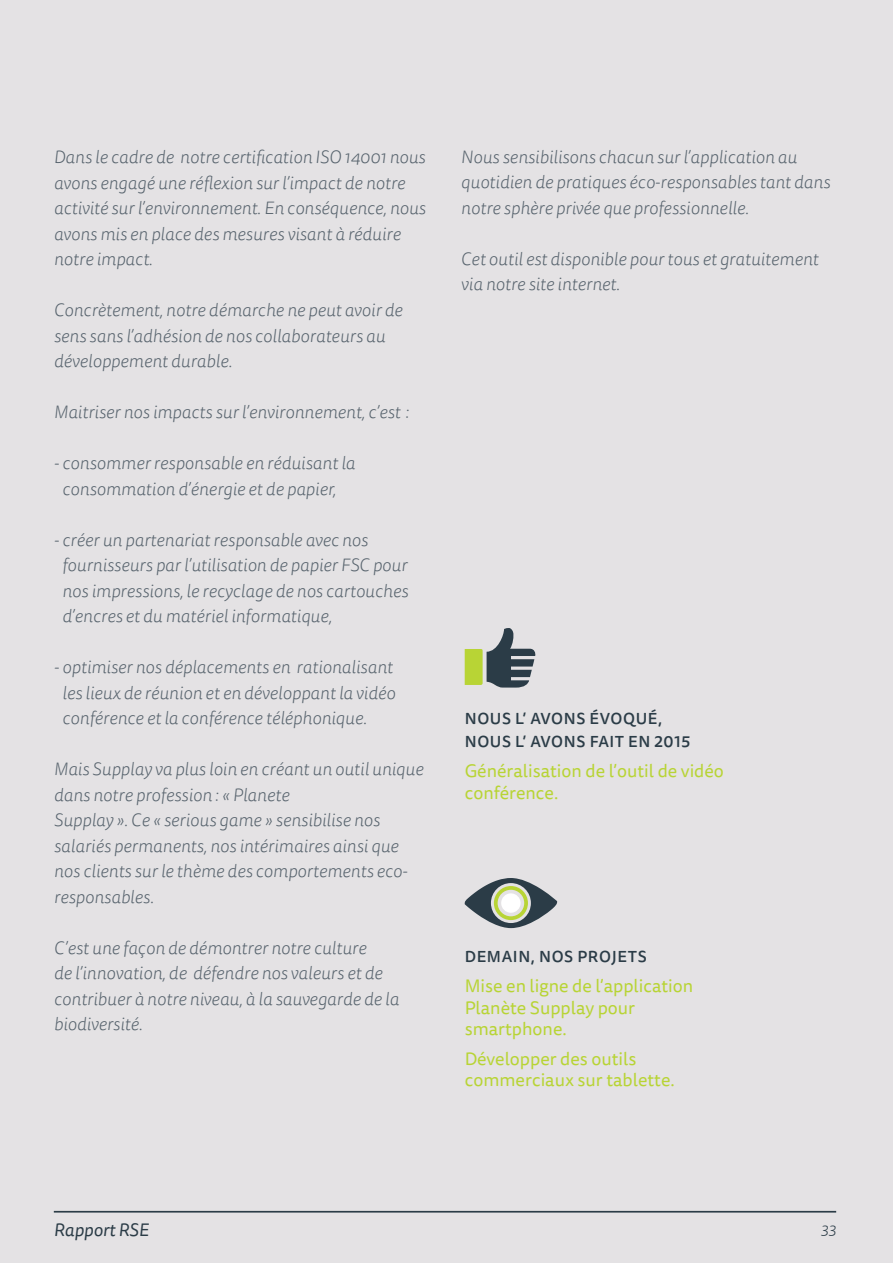
<style>
.page{position:relative;width:893px;height:1263px;background:#fff}
.page>*{position:absolute;margin:0;border:0;box-sizing:border-box;transform-origin:0 0}
.t1{font:italic 300 18px/25.5px "Tisa Sans OT";color:#57636d}
.t2{font:18px/21.6px "Tisa Sans OT";color:#b8d435}
.t3{font:italic 18px "Tisa Sans OT";color:#2b3c47}
.t4{font:500 15.75px/22.5px "Tisa Sans OT";letter-spacing:.035em;color:#2b3c47}
.t5{font:italic 300 15.75px "Tisa Sans OT";color:#2b3c47}
</style>
<div class="page">
<div style="left:0;top:0;width:892px;height:1263px;background:#e4e2e4"></div>
<hr style="left:54px;top:1211px;width:782px;height:2px;background:#2b3c47">
<svg style="left:464px;top:878px;width:93px;height:50px"></svg>
<svg style="left:464px;top:628px;width:72px;height:60px"></svg>
<p class="t1" style="left:54px;top:146px;width:373px">Dans le cadre de notre certification ISO 14001 nous avons engagé une réflexion sur l’impact de notre activité sur l’environnement. En conséquence, nous avons mis en place des mesures visant à réduire notre impact.</p>
<p class="t1" style="left:54px;top:299px;width:350px">Concrètement, notre démarche ne peut avoir de sens sans l’adhésion de nos collaborateurs au développement durable.</p>
<p class="t1" style="left:54px;top:401px;width:356px">Maitriser nos impacts sur l’environnement, c’est :</p>
<p class="t1" style="left:62px;top:452px;width:294px;text-indent:-8px">- consommer responsable en réduisant la consommation d’énergie et de papier,</p>
<p class="t1" style="left:62px;top:529px;width:347px;text-indent:-8px">- créer un partenariat responsable avec nos fournisseurs par l’utilisation de papier FSC pour nos impressions, le recyclage de nos cartouches d’encres et du matériel informatique,</p>
<p class="t1" style="left:62px;top:656px;width:334px;text-indent:-8px">- optimiser nos déplacements en rationalisant les lieux de réunion et en développant la vidéo conférence et la conférence téléphonique.</p>
<p class="t1" style="left:54px;top:758px;width:371px">Mais Supplay va plus loin en créant un outil unique dans notre profession : « Planete<br>Supplay ». Ce « serious game » sensibilise nos salariés permanents, nos intérimaires ainsi que nos clients sur le thème des comportements eco&shy;responsables.</p>
<p class="t1" style="left:54px;top:937px;width:347px">C’est une façon de démontrer notre culture<br>de l’innovation, de défendre nos valeurs et de contribuer à notre niveau, à la sauvegarde de la biodiversité.</p>
<p class="t1" style="left:461px;top:146px;width:371px">Nous sensibilisons chacun sur l’application au quotidien de pratiques éco-responsables tant dans notre sphère privée que professionnelle.</p>
<p class="t1" style="left:461px;top:248px;width:359px">Cet outil est disponible pour tous et gratuitement via notre site internet.</p>
<p class="t4" style="left:465px;top:709px;width:227px">NOUS L’ AVONS ÉVOQUÉ,<br>NOUS L’ AVONS FAIT EN 2015</p>
<p class="t2" style="left:464px;top:762px;width:261px">Généralisation de l’outil de vidéo conférence.</p>
<p class="t4" style="left:465px;top:947px;width:183px">DEMAIN, NOS PROJETS</p>
<p class="t2" style="left:464px;top:977px;width:230px">Mise en ligne de l’application<br>Planète Supplay pour smartphone.</p>
<p class="t2" style="left:464px;top:1050px;width:212px">Développer des outils commerciaux sur tablette.</p>
<p class="t3" style="left:54px;top:1223px;width:96px">Rapport RSE</p>
<p class="t5" style="left:820px;top:1223px;width:17px">33</p>
</div>
